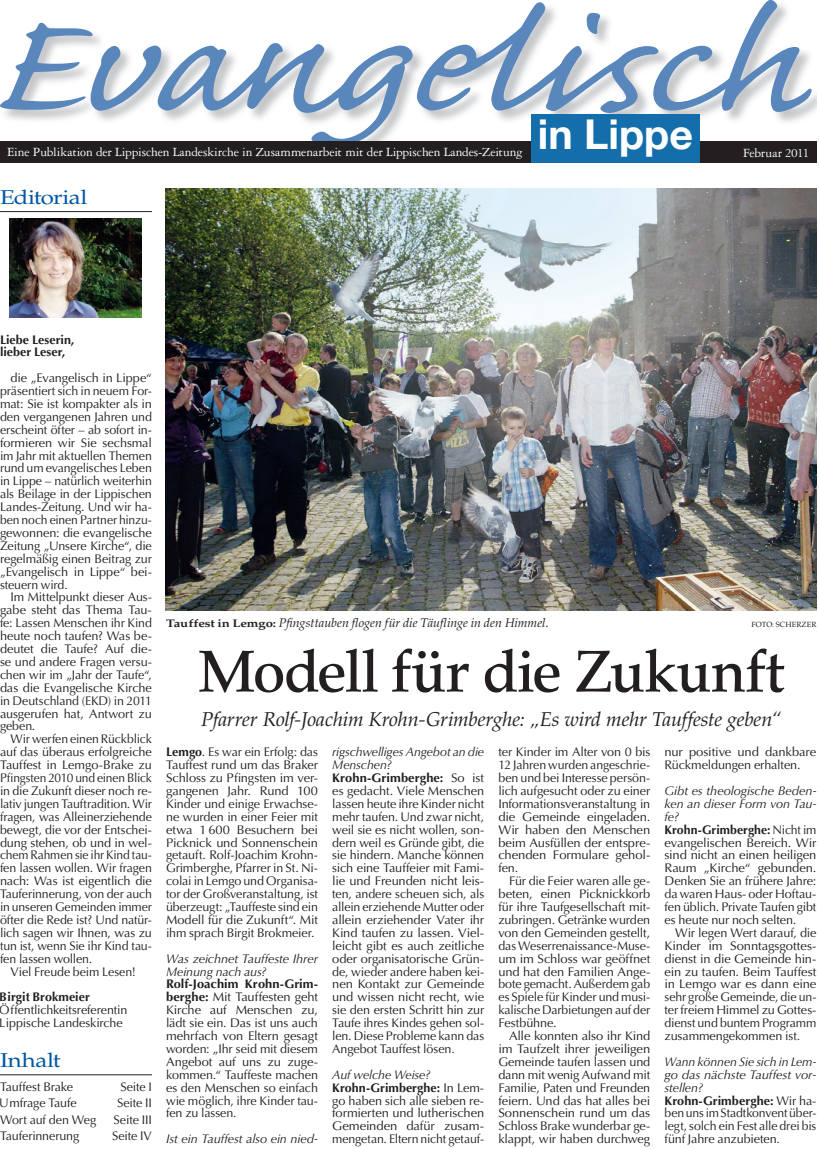
<style>
.page{position:relative;width:819px;height:1149px;background:#fff}
.page>*{position:absolute;margin:0;border:0;box-sizing:border-box;transform-origin:0 0}
.t1{font:500 58.75px "Palatino LT Std";letter-spacing:-.015em;color:#231f20}
.t2{font:italic 20px "Palatino LT Std";letter-spacing:-.01em;color:#231f20}
.t3{font:20px "Palatino LT Std";letter-spacing:-.015em;color:#01579f;scale:1.2 1}
.t4{font:13.38px "Garamond 3 LT Std";letter-spacing:-.01em;color:#fff}
.t5{font:12.5px/12.9px "Optima LT Std";letter-spacing:-.01em;color:#231f20;text-align:justify}
.t6{font:italic 12.5px/12.9px "Optima LT Std";letter-spacing:-.01em;color:#231f20}
.t7{font:italic 12.5px "Palatino LT Std";letter-spacing:-.005em;color:#231f20}
.t8{font:12.5px/12.9px "Optima LT Std";letter-spacing:-.01em;color:#231f20;scale:1.04 1}
.t9{font:700 12.5px/12.9px "Optima LT Std";color:#231f20}
.t10{font:7.5px "Palatino LT Std";letter-spacing:.01em;color:#231f20}
.s1{font-weight:700;font-style:normal;font-size:11px}
.s2{font-weight:700}
.s3{font-style:italic}
</style>
<div class="page">
<svg style="left:0;top:0;width:811px;height:141px"></svg>
<div style="left:0;top:141px;width:816px;height:22px;background:#231f20"></div>
<div style="left:531px;top:115px;width:168px;height:48px;background:#146eab"></div>
<img style="left:165px;top:189px;width:651px;height:421px">
<hr style="left:0;top:211px;width:152px;height:1px;background:#231f20">
<img style="left:9px;top:219px;width:132px;height:98px">
<hr style="left:0;top:1074px;width:152px;height:1px;background:#231f20">
<p class="t4" style="left:7px;top:145px;width:517px">Eine Publikation der Lippischen Landeskirche in Zusammenarbeit mit der Lippischen Landes-Zeitung</p>
<p class="t4" style="left:743px;top:145px;width:68px">Februar 2011</p>
<h2 class="t3" style="left:0;top:186px;width:74px">EDITORIAL</h2>
<p class="t9" style="left:0;top:333px;width:76px">Liebe Leserin, lieber Leser,</p>
<p class="t5" style="left:0;top:371px;width:153px;text-indent:11px">die „Evangelisch in Lippe“ präsentiert sich in neuem For&shy;mat: Sie ist kompakter als in den vergangenen Jahren und erscheint öfter – ab sofort in&shy;formieren wir Sie sechsmal im Jahr mit aktuellen Themen rund um evangelisches Leben in Lippe – natürlich weiterhin als Beilage in der Lippischen Landes-Zeitung. Und wir ha&shy;ben noch einen Partner hinzu&shy;gewonnen: die evangelische Zeitung „Unsere Kirche“, die regelmäßig einen Beitrag zur „Evangelisch in Lippe“ bei&shy;steuern wird.</p>
<p class="t5" style="left:0;top:590px;width:153px;text-indent:11px">Im Mittelpunkt dieser Aus&shy;gabe steht das Thema Tau&shy;fe: Lassen Menschen ihr Kind heute noch taufen? Was be&shy;deutet die Taufe? Auf die&shy;se und andere Fragen versu&shy;chen wir im „Jahr der Taufe“, das die Evangelische Kirche in Deutschland (EKD) in 2011 ausgerufen hat, Antwort zu geben.</p>
<p class="t5" style="left:0;top:732px;width:153px;text-indent:11px">Wir werfen einen Rückblick auf das überaus erfolgreiche Tauffest in Lemgo-Brake zu Pfingsten 2010 und einen Blick in die Zukunft dieser noch re&shy;lativ jungen Tauftradition. Wir fragen, was Alleinerziehende bewegt, die vor der Entschei&shy;dung stehen, ob und in wel&shy;chem Rahmen sie ihr Kind tau&shy;fen lassen wollen. Wir fragen nach: Was ist eigentlich die Tauferinnerung, von der auch in unseren Gemeinden immer öfter die Rede ist? Und natür&shy;lich sagen wir Ihnen, was zu tun ist, wenn Sie ihr Kind tau&shy;fen lassen wollen.</p>
<p class="t5" style="left:11px;top:964px;width:127px">Viel Freude beim Lesen!</p>
<p class="t9" style="left:0;top:990px;width:91px">Birgit Brokmeier</p>
<p class="t5" style="left:0;top:1003px;width:129px">Öffentlichkeitsreferentin<br>Lippische Landeskirche</p>
<h2 class="t3" style="left:0;top:1048px;width:52px">INHALT</h2>
<p class="t5" style="left:0;top:1080px;width:75px">Tauffest Brake</p>
<p class="t5" style="left:120px;top:1080px;width:33px">Seite I</p>
<p class="t5" style="left:0;top:1096px;width:78px">Umfrage Taufe</p>
<p class="t5" style="left:117px;top:1096px;width:36px">Seite II</p>
<p class="t5" style="left:0;top:1112px;width:98px">Wort auf den Weg</p>
<p class="t5" style="left:114px;top:1112px;width:40px">Seite III</p>
<p class="t5" style="left:0;top:1129px;width:81px">Tauferinnerung</p>
<p class="t5" style="left:112px;top:1129px;width:41px">Seite IV</p>
<p class="t7" style="left:166px;top:615px;width:384px"><span class="s1">Tauffest in Lemgo:</span> Pfingsttauben flogen für die Täuflinge in den Himmel.</p>
<p class="t10" style="left:751px;top:620px;width:66px">FOTO: SCHERZER</p>
<h1 class="t1" style="left:198px;top:636px;width:588px">Modell für die Zukunft</h1>
<h2 class="t2" style="left:201px;top:707px;width:582px">Pfarrer Rolf-Joachim Krohn-Grimberghe: „Es wird mehr Tauffeste geben“</h2>
<p class="t5" style="left:166px;top:745px;width:153px"><span class="s2">Lemgo</span>. Es war ein Erfolg: das Tauffest rund um das Braker Schloss zu Pfingsten im ver&shy;gangenen Jahr. Rund 100<br>Kinder und einige Erwachse&shy;ne wurden in einer Feier mit etwa 1600 Besuchern bei Picknick und Sonnenschein getauft. Rolf-Joachim Krohn-Grimberghe, Pfarrer in St. Ni&shy;colai in Lemgo und Organisa&shy;tor der Großveranstaltung, ist überzeugt: „Tauffeste sind ein Modell für die Zukunft“. Mit ihm sprach Birgit Brokmeier.</p>
<p class="t6" style="left:166px;top:951px;width:153px">Was zeichnet Tauffeste Ihrer<br>Meinung nach aus?</p>
<p class="t5" style="left:166px;top:977px;width:153px"><span class="s2">Rolf-Joachim Krohn-Grim&shy;berghe:</span> Mit Tauffesten geht Kirche auf Menschen zu, lädt sie ein. Das ist uns auch mehrfach von Eltern gesagt worden: „Ihr seid mit diesem Angebot auf uns zu zuge&shy;kommen.“ Tauffeste machen es den Menschen so einfach wie möglich, ihre Kinder tau&shy;fen zu lassen.</p>
<p class="t6" style="left:166px;top:1132px;width:153px">Ist ein Tauffest also ein nied-</p>
<p class="t5" style="left:498px;top:745px;width:153px">ter Kinder im Alter von 0 bis 12 Jahren wurden angeschrie&shy;ben und bei Interesse persön&shy;lich aufgesucht oder zu einer Informationsveranstaltung in die Gemeinde eingeladen.<br>Wir haben den Menschen beim Ausfüllen der entspre&shy;chenden Formulare gehol&shy;fen.</p>
<p class="t5" style="left:498px;top:874px;width:153px;text-indent:11px">Für die Feier waren alle ge&shy;beten, einen Picknickkorb für ihre Taufgesellschaft mit&shy;zubringen. Getränke wurden von den Gemeinden gestellt, das Weserrenaissance-Muse&shy;um im Schloss war geöffnet und hat den Familien Ange&shy;bote gemacht. Außerdem gab es Spiele für Kinder und musi&shy;kalische Darbietungen auf der Festbühne.</p>
<p class="t5" style="left:498px;top:1029px;width:153px;text-indent:11px">Alle konnten also ihr Kind im Taufzelt ihrer jeweiligen Gemeinde taufen lassen und dann mit wenig Aufwand mit Familie, Paten und Freunden feiern. Und das hat alles bei Sonnenschein rund um das Schloss Brake wunderbar ge&shy;klappt, wir haben durchweg</p>
<p class="t8" style="left:664px;top:745px;width:147px">nur positive und dankbare<br>Rückmeldungen erhalten.</p>
<p class="t5" style="left:664px;top:784px;width:153px;text-align:left"><span class="s3">Gibt es theologische Beden&shy;ken an dieser Form von Tau&shy;fe?<br></span><span class="s2">Krohn-Grimberghe:</span> Nicht im evangelischen Bereich. Wir sind nicht an einen heiligen<br>Raum „Kirche“ gebunden.<br>Denken Sie an frühere Jahre: da waren Haus- oder Hoftau&shy;fen üblich. Private Taufen gibt es heute nur noch selten.</p>
<p class="t5" style="left:664px;top:926px;width:153px;text-indent:11px">Wir legen Wert darauf, die Kinder im Sonntagsgottes&shy;dienst in die Gemeinde hin&shy;ein zu taufen. Beim Tauffest in Lemgo war es dann eine sehr große Gemeinde, die un&shy;ter freiem Himmel zu Gottes&shy;dienst und buntem Programm zusammengekommen ist.</p>
<p class="t5" style="left:664px;top:1054px;width:153px;text-align:left"><span class="s3">Wann können Sie sich in Lem&shy;go das nächste Tauffest vor&shy;stellen?<br></span><span class="s2">Krohn-Grimberghe:</span> Wir ha&shy;ben uns im Stadtkonvent über&shy;legt, solch ein Fest alle drei bis fünf Jahre anzubieten.</p>
<p class="t5" style="left:332px;top:745px;width:153px;text-align:left"><span class="s3">rigschwelliges Angebot an die<br>Menschen?<br></span><span class="s2">Krohn-Grimberghe:</span> So ist es gedacht. Viele Menschen lassen heute ihre Kinder nicht mehr taufen. Und zwar nicht, weil sie es nicht wollen, son&shy;dern weil es Gründe gibt, die sie hindern. Manche können sich eine Tauffeier mit Fami&shy;lie und Freunden nicht leis&shy;ten, andere scheuen sich, als allein erziehende Mutter oder allein erziehender Vater ihr<br>Kind taufen zu lassen. Viel&shy;leicht gibt es auch zeitliche oder organisatorische Grün&shy;de, wieder andere haben kei&shy;nen Kontakt zur Gemeinde und wissen nicht recht, wie sie den ersten Schritt hin zur<br>Taufe ihres Kindes gehen sol&shy;len. Diese Probleme kann das<br>Angebot Tauffest lösen.</p>
<p class="t5" style="left:332px;top:1067px;width:153px;text-align:left"><span class="s3">Auf welche Weise?<br></span><span class="s2">Krohn-Grimberghe:</span> In Lem&shy;go haben sich alle sieben re&shy;formierten und lutherischen<br>Gemeinden dafür zusam&shy;mengetan. Eltern nicht getauf-</p>
</div>
